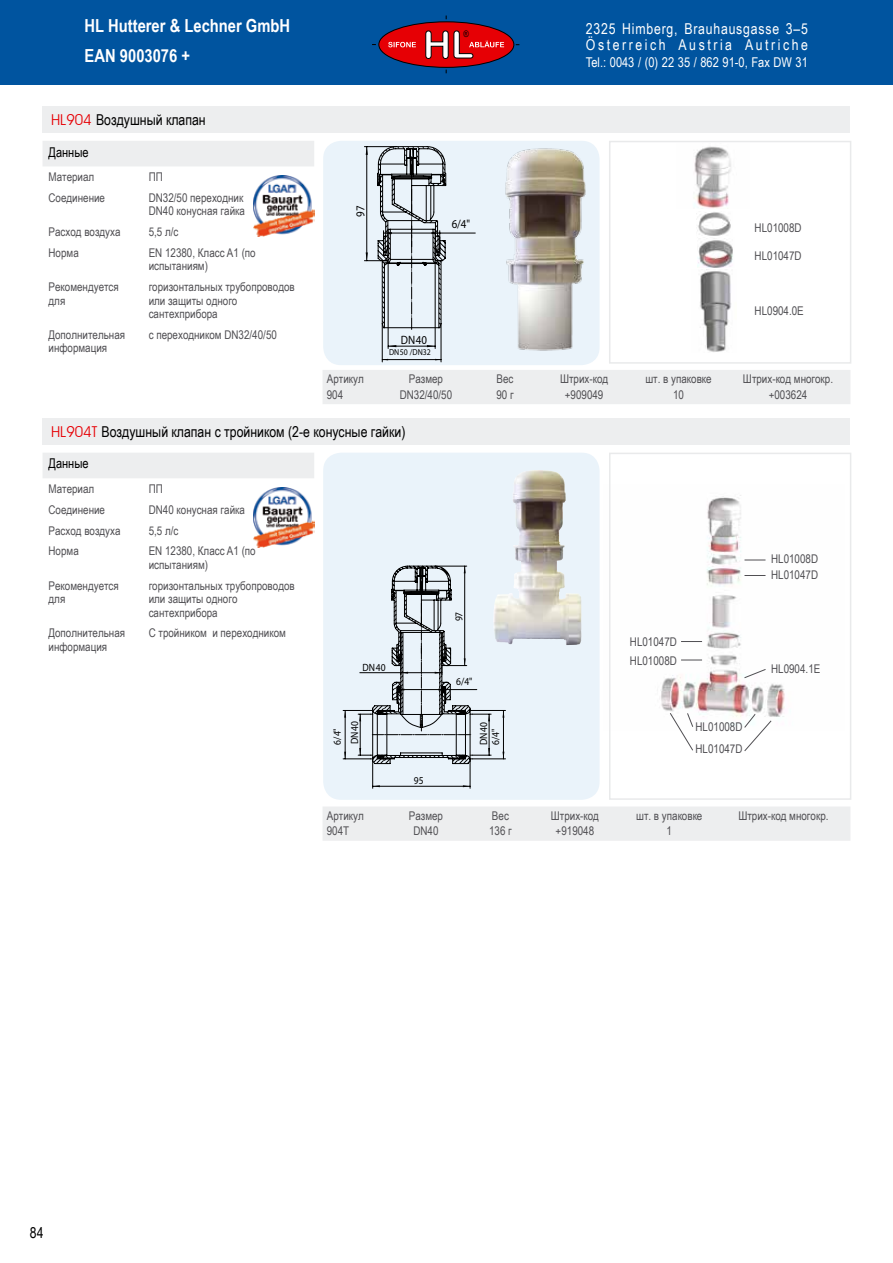
<style>
.page{position:relative;width:893px;height:1263px;background:#fff}
.page>*{position:absolute;margin:0;border:0;box-sizing:border-box;transform-origin:0 0}
.t1{font:700 18px/30px "Arial Narrow";color:#fff}
.t2{font:15px "Arial Narrow";color:#000}
.t3{font:15px/16.5px "Arial Narrow";letter-spacing:.17em;color:#fff}
.t4{font:13.5px "Arial Narrow";color:#fff}
.t5{font:13.5px "Arial Narrow";color:#000}
.t6{font:12.15px "Myriad Pro";color:#000;scale:.9 1}
.t7{font:12px/13.5px "Arial Narrow";color:#504f53}
.t8{font:10.5px "Myriad Pro";color:#000;scale:.9 1}
.t9{font:9px "Arial Narrow";color:#000}
.t10{font:8.7px "Myriad Pro";color:#000;scale:.9 1}
.s1{font-family:"Avant Garde IT Cby BT";color:#e60005}
</style>
<div class="page">
<div style="left:0;top:0;width:893px;height:85px;background:#00549f"></div>
<svg style="left:372px;top:16px;width:147px;height:57px"></svg>
<div style="left:323px;top:807px;width:527px;height:34px;background:#edeeef"></div>
<img style="left:661px;top:495px;width:124px;height:223px">
<div style="left:609px;top:453px;width:242px;height:347px;border:2px solid #e9eaeb"></div>
<div style="left:43px;top:418px;width:807px;height:27px;background:#edeeef"></div>
<div style="left:323px;top:453px;width:277px;height:347px;background:#eaf3fa;border-radius:18px"></div>
<div style="left:43px;top:453px;width:271px;height:25px;background:#edeeef"></div>
<img style="left:254px;top:488px;width:60px;height:60px">
<img style="left:513px;top:470px;width:25px;height:116px">
<svg style="left:744px;top:560px;width:21px;height:1px"></svg>
<svg style="left:744px;top:575px;width:21px;height:1px"></svg>
<svg style="left:744px;top:668px;width:22px;height:11px"></svg>
<svg style="left:681px;top:641px;width:21px;height:1px"></svg>
<svg style="left:681px;top:660px;width:21px;height:1px"></svg>
<svg style="left:744px;top:713px;width:28px;height:38px"></svg>
<svg style="left:669px;top:712px;width:25px;height:39px"></svg>
<hr style="left:503px;top:710px;width:1px;height:49px;background:#000">
<hr style="left:472px;top:710px;width:33px;height:1px;background:#000">
<hr style="left:472px;top:759px;width:33px;height:1px;background:#000">
<svg style="left:343px;top:566px;width:148px;height:222px"></svg>
<div style="left:609px;top:141px;width:242px;height:223px;border:2px solid #e9eaeb"></div>
<div style="left:43px;top:106px;width:807px;height:27px;background:#edeeef"></div>
<div style="left:323px;top:141px;width:277px;height:224px;background:#eaf3fa;border-radius:18px"></div>
<div style="left:43px;top:141px;width:271px;height:25px;background:#edeeef"></div>
<img style="left:254px;top:176px;width:60px;height:60px">
<img style="left:505px;top:148px;width:81px;height:203px">
<img style="left:676px;top:143px;width:73px;height:65px">
<img style="left:696px;top:212px;width:35px;height:24px">
<img style="left:698px;top:238px;width:35px;height:30px">
<img style="left:700px;top:269px;width:31px;height:83px">
<hr style="left:388px;top:346px;width:47px;height:1px;background:#000">
<hr style="left:435px;top:259px;width:1px;height:89px;background:#000">
<hr style="left:388px;top:259px;width:1px;height:89px;background:#000">
<svg style="left:389px;top:345px;width:7px;height:2px"></svg>
<svg style="left:427px;top:345px;width:8px;height:2px"></svg>
<hr style="left:382px;top:359px;width:59px;height:1px;background:#000">
<hr style="left:441px;top:324px;width:1px;height:38px;background:#000">
<hr style="left:382px;top:324px;width:1px;height:38px;background:#000">
<hr style="left:440px;top:233px;width:35px;height:1px;background:#000">
<svg style="left:364px;top:146px;width:82px;height:183px"></svg>
<div style="left:323px;top:370px;width:527px;height:34px;background:#edeeef"></div>
<h1 class="t1" style="left:85px;top:9px;width:207px">HL Hutterer &amp; Lechner GmbH<br>EAN 9003076 +</h1>
<p class="t3" style="left:586px;top:20px;width:224px">2325 Himberg, Brauhausgasse 3–5<br>Österreich Austria Autriche</p>
<p class="t9" style="left:463px;top:28px;width:7px">®</p>
<p class="t4" style="left:586px;top:52px;width:223px">Tel.: 0043 / (0) 22 35 / 862 91-0, Fax DW 31</p>
<p class="t2" style="left:51px;top:109px;width:156px"><span class="s1">HL904</span> Воздушный клапан</p>
<p class="t5" style="left:49px;top:142px;width:42px">Данные</p>
<p class="t7" style="left:49px;top:170px;width:47px">Материал</p>
<p class="t7" style="left:149px;top:170px;width:16px">ПП</p>
<p class="t7" style="left:49px;top:191px;width:58px">Соединение</p>
<p class="t7" style="left:149px;top:191px;width:98px">DN32/50 переходник<br>DN40 конусная гайка</p>
<p class="t7" style="left:49px;top:225px;width:74px">Расход воздуха</p>
<p class="t7" style="left:149px;top:225px;width:31px">5,5 л/с</p>
<p class="t7" style="left:49px;top:245px;width:32px">Норма</p>
<p class="t7" style="left:149px;top:245px;width:109px">EN 12380, Класс A1 (по испытаниям)</p>
<p class="t7" style="left:49px;top:280px;width:72px">Рекомендуется для</p>
<p class="t7" style="left:149px;top:280px;width:148px">горизонтальных трубопроводов или защиты одного сантехприбора</p>
<p class="t7" style="left:49px;top:327px;width:78px">Дополнительная информация</p>
<p class="t7" style="left:149px;top:327px;width:130px">с переходником DN32/40/50</p>
<p class="t6" style="left:353px;top:216px;width:14px;rotate:-90deg">97</p>
<p class="t6" style="left:452px;top:216px;width:22px">6/4"</p>
<p class="t6" style="left:401px;top:332px;width:31px">DN40</p>
<p class="t10" style="left:389px;top:347px;width:48px">DN50 /DN32</p>
<p class="t7" style="left:755px;top:220px;width:49px">HL01008D</p>
<p class="t7" style="left:755px;top:249px;width:49px">HL01047D</p>
<p class="t7" style="left:755px;top:303px;width:51px">HL0904.0E</p>
<p class="t7" style="left:327px;top:371px;width:38px">Артикул</p>
<p class="t7" style="left:409px;top:371px;width:36px">Размер</p>
<p class="t7" style="left:497px;top:371px;width:18px">Вес</p>
<p class="t7" style="left:560px;top:371px;width:50px">Штрих-код</p>
<p class="t7" style="left:645px;top:371px;width:68px">шт. в упаковке</p>
<p class="t7" style="left:743px;top:371px;width:92px">Штрих-код многокр.</p>
<p class="t7" style="left:327px;top:387px;width:18px">904</p>
<p class="t7" style="left:400px;top:387px;width:54px">DN32/40/50</p>
<p class="t7" style="left:496px;top:387px;width:19px">90 г</p>
<p class="t7" style="left:565px;top:387px;width:40px">+909049</p>
<p class="t7" style="left:673px;top:387px;width:12px">10</p>
<p class="t7" style="left:769px;top:387px;width:40px">+003624</p>
<p class="t2" style="left:51px;top:420px;width:356px"><span class="s1">HL904T</span> Воздушный клапан с тройником (2-е конусные гайки)</p>
<p class="t5" style="left:49px;top:454px;width:42px">Данные</p>
<p class="t7" style="left:49px;top:482px;width:47px">Материал</p>
<p class="t7" style="left:149px;top:482px;width:16px">ПП</p>
<p class="t7" style="left:49px;top:502px;width:58px">Соединение</p>
<p class="t7" style="left:149px;top:502px;width:98px">DN40 конусная гайка</p>
<p class="t7" style="left:49px;top:523px;width:74px">Расход воздуха</p>
<p class="t7" style="left:149px;top:523px;width:31px">5,5 л/с</p>
<p class="t7" style="left:49px;top:544px;width:32px">Норма</p>
<p class="t7" style="left:149px;top:544px;width:109px">EN 12380, Класс A1 (по испытаниям)</p>
<p class="t7" style="left:49px;top:578px;width:72px">Рекомендуется для</p>
<p class="t7" style="left:149px;top:578px;width:148px">горизонтальных трубопроводов или защиты одного сантехприбора</p>
<p class="t7" style="left:49px;top:626px;width:78px">Дополнительная информация</p>
<p class="t7" style="left:149px;top:626px;width:139px">С тройником и переходником</p>
<p class="t8" style="left:363px;top:661px;width:27px">DN40</p>
<p class="t8" style="left:453px;top:621px;width:12px;rotate:-90deg">97</p>
<p class="t8" style="left:456px;top:675px;width:20px">6/4"</p>
<p class="t8" style="left:348px;top:744px;width:27px;rotate:-90deg">DN40</p>
<p class="t8" style="left:489px;top:745px;width:20px;rotate:-90deg">6/4"</p>
<p class="t8" style="left:414px;top:774px;width:12px">95</p>
<p class="t8" style="left:331px;top:744px;width:20px;rotate:-90deg">6/4"</p>
<p class="t8" style="left:477px;top:745px;width:27px;rotate:-90deg">DN40</p>
<p class="t7" style="left:630px;top:634px;width:49px">HL01047D</p>
<p class="t7" style="left:630px;top:653px;width:49px">HL01008D</p>
<p class="t7" style="left:695px;top:716px;width:49px;line-height:21.5px">HL01008D<br>HL01047D</p>
<p class="t7" style="left:771px;top:551px;width:49px;line-height:16px">HL01008D<br>HL01047D</p>
<p class="t7" style="left:771px;top:662px;width:51px">HL0904.1E</p>
<p class="t2" style="left:30px;top:1222px;width:15px">84</p>
<p class="t7" style="left:327px;top:808px;width:38px">Артикул</p>
<p class="t7" style="left:409px;top:808px;width:36px">Размер</p>
<p class="t7" style="left:492px;top:808px;width:18px">Вес</p>
<p class="t7" style="left:551px;top:808px;width:50px">Штрих-код</p>
<p class="t7" style="left:636px;top:808px;width:68px">шт. в упаковке</p>
<p class="t7" style="left:738px;top:808px;width:92px">Штрих-код многокр.</p>
<p class="t7" style="left:327px;top:824px;width:24px">904T</p>
<p class="t7" style="left:413px;top:824px;width:27px">DN40</p>
<p class="t7" style="left:489px;top:824px;width:24px">136 г</p>
<p class="t7" style="left:556px;top:824px;width:40px">+919048</p>
<p class="t7" style="left:667px;top:824px;width:7px">1</p>
</div>
